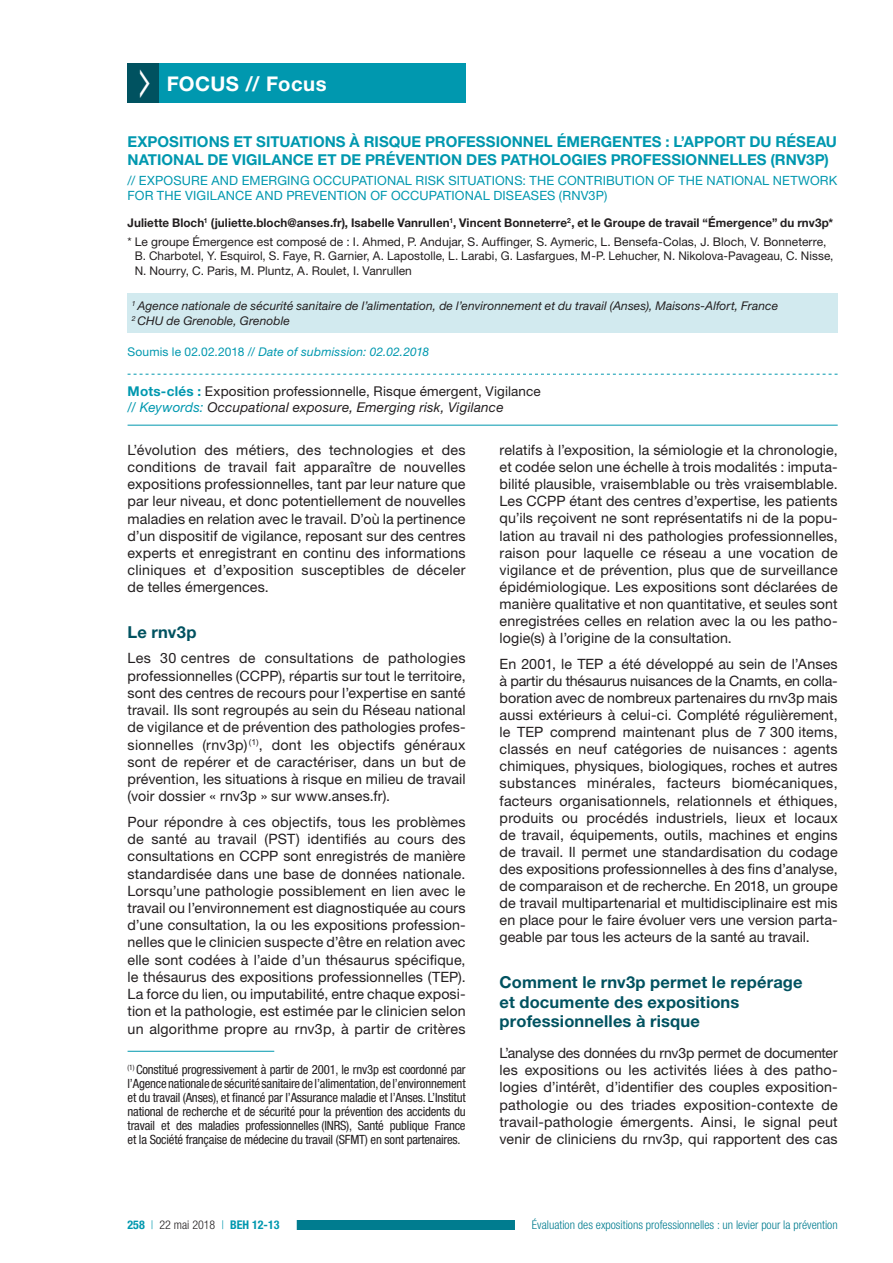
<style>
.page{position:relative;width:893px;height:1263px;background:#fff}
.page>*{position:absolute;margin:0;border:0;box-sizing:border-box;transform-origin:0 0}
.t1{font:700 20.25px "Helvetica Neue LT Std";letter-spacing:.02em;color:#fff}
.t2{font:700 16.5px/19.8px "Helvetica Neue LT Std";letter-spacing:.01em;color:#005260}
.t3{font:700 15px/18px "Helvetica Neue LT Std";color:#0098af}
.t4{font:14.25px/17.1px "Helvetica Neue LT Std";letter-spacing:.01em;color:#231f20;text-align:justify}
.t5{font:13.5px/16.2px "Helvetica Neue LT Std";letter-spacing:.01em;color:#231f20}
.t6{font:condensed 12.75px/14.1px "Helvetica Neue LT Std";letter-spacing:-.015em;color:#231f20;text-align:justify}
.t7{font:12.75px/15.3px "Helvetica Neue LT Std";letter-spacing:.01em;color:#0098af}
.t8{font:700 12px/18.6px "Helvetica Neue LT Std";letter-spacing:.01em;color:#231f20}
.t9{font:12px/14.4px "Helvetica Neue LT Std";letter-spacing:.005em;color:#231f20}
.t10{font:italic 12px/14.4px "Helvetica Neue LT Std";letter-spacing:.01em;color:#231f20}
.t11{font:300 condensed 12px "Helvetica Neue LT Std";color:#007c8f}
.t12{font:italic 12px "Helvetica Neue LT Std";letter-spacing:.015em;color:#0098af}
.t13{font:700 condensed 12px "Helvetica Neue LT Std";color:#0098af}
.s1{font-weight:400}
.s2{font-style:normal}
.s3{font-weight:700;color:#0098af}
.s4{font-style:italic;color:#0098af}
.s5{font-style:italic}
.s6{font-weight:300}
.s7{font-weight:300;color:#231f20}
</style>
<div class="page">
<div style="left:242px;top:1221px;width:596px;height:9px;background:#007c8f"></div>
<div style="left:110px;top:1219px;width:187px;height:12px;background:#fff"></div>
<div style="left:515px;top:1218px;width:340px;height:13px;background:#fff"></div>
<div style="left:159px;top:64px;width:307px;height:39px;background:#0098af"></div>
<div style="left:128px;top:293px;width:710px;height:40px;background:#d2eaef"></div>
<svg style="left:128px;top:374px;width:710px;height:1px"></svg>
<hr style="left:128px;top:425px;width:710px;height:1px;background:#0098af">
<hr style="left:128px;top:1051px;width:146px;height:1px;background:#0098af">
<div style="left:128px;top:64px;width:31px;height:39px;background:#005260"></div>
<h1 class="t1" style="left:167px;top:71px;width:161px">FOCUS // Focus</h1>
<p class="t3" style="left:128px;top:133px;width:711px">EXPOSITIONS ET SITUATIONS À RISQUE PROFESSIONNEL ÉMERGENTES : L’APPORT DU RÉSEAU<br>NATIONAL DE VIGILANCE ET DE PRÉVENTION DES PATHOLOGIES PROFESSIONNELLES (RNV3P)</p>
<p class="t7" style="left:128px;top:172px;width:711px">// EXPOSURE AND EMERGING OCCUPATIONAL RISK SITUATIONS: THE CONTRIBUTION OF THE NATIONAL NETWORK<br>FOR THE VIGILANCE AND PREVENTION OF OCCUPATIONAL DISEASES (RNV3P)</p>
<p class="t8" style="left:128px;top:213px;width:707px">Juliette Bloch<sup>1</sup> (juliette.bloch@anses.fr), Isabelle Vanrullen<sup>1</sup>, Vincent Bonneterre<sup>2</sup>, et le Groupe de travail “Émergence” du rnv3p* <span class="s1">* Le groupe Émergence est composé de : I. Ahmed, P. Andujar, S. Auffinger, S. Aymeric, L. Bensefa-Colas, J. Bloch, V. Bonneterre,</span></p>
<p class="t9" style="left:135px;top:249px;width:700px">B. Charbotel, Y. Esquirol, S. Faye, R. Garnier, A. Lapostolle, L. Larabi, G. Lasfargues, M-P. Lehucher, N. Nikolova-Pavageau, C. Nisse,<br>N. Nourry, C. Paris, M. Pluntz, A. Roulet, I. Vanrullen</p>
<p class="t10" style="left:132px;top:299px;width:648px"><sup>1</sup> Agence nationale de sécurité sanitaire de l’alimentation, de l’environnement et du travail (Anses), Maisons-Alfort, France<br><sup>2</sup> CHU de Grenoble, Grenoble</p>
<p class="t12" style="left:128px;top:345px;width:303px"><span class="s2">Soumis le 02.02.2018 //</span> Date of submission: 02.02.2018</p>
<p class="t5" style="left:128px;top:383px;width:415px"><span class="s3">Mots-clés :</span> Exposition professionnelle, Risque émergent, Vigilance <span class="s4">// Keywords:</span> <span class="s5">Occupational exposure, Emerging risk, Vigilance</span></p>
<p class="t4" style="left:128px;top:441px;width:340px">L’évolution des métiers, des technologies et des conditions de travail fait apparaître de nouvelles expositions professionnelles, tant par leur nature que par leur niveau, et donc potentiellement de nouvelles maladies en relation avec le travail. D’où la pertinence d’un dispositif de vigilance, reposant sur des centres experts et enregistrant en continu des informations cliniques et d’exposition susceptibles de déceler de telles émergences.</p>
<p class="t2" style="left:128px;top:622px;width:70px">Le rnv3p</p>
<p class="t4" style="left:128px;top:649px;width:340px">Les 30 centres de consultations de pathologies professionnelles (CCPP), répartis sur tout le territoire, sont des centres de recours pour l’expertise en santé travail. Ils sont regroupés au sein du Réseau national de vigilance et de prévention des pathologies profes&shy;sionnelles (rnv3p) <sup>(1)</sup>, dont les objectifs généraux sont de repérer et de caractériser, dans un but de prévention, les situations à risque en milieu de travail (voir dossier « rnv3p » sur www.anses.fr).</p>
<p class="t4" style="left:128px;top:813px;width:340px">Pour répondre à ces objectifs, tous les problèmes de santé au travail (PST) identifiés au cours des consultations en CCPP sont enregistrés de manière standardisée dans une base de données nationale.<br>Lorsqu’une pathologie possiblement en lien avec le travail ou l’environnement est diagnostiquée au cours d’une consultation, la ou les expositions profession&shy;nelles que le clinicien suspecte d’être en relation avec elle sont codées à l’aide d’un thésaurus spécifique, le thésaurus des expositions professionnelles (TEP).<br>La force du lien, ou imputabilité, entre chaque exposi&shy;tion et la pathologie, est estimée par le clinicien selon un algorithme propre au rnv3p, à partir de critères</p>
<p class="t6" style="left:128px;top:1062px;width:340px"><sup>(1)</sup> Constitué progressivement à partir de 2001, le rnv3p est coordonné par l’Agence nationale de sécurité sanitaire de l’alimentation, de l’environnement et du travail (Anses), et financé par l’Assurance maladie et l’Anses. L’Institut national de recherche et de sécurité pour la prévention des accidents du travail et des maladies professionnelles (INRS), Santé publique France et la Société française de médecine du travail (SFMT) en sont partenaires.</p>
<p class="t4" style="left:500px;top:441px;width:340px">relatifs à l’exposition, la sémiologie et la chronologie, et codée selon une échelle à trois modalités : imputa&shy;bilité plausible, vraisemblable ou très vraisemblable.<br>Les CCPP étant des centres d’expertise, les patients qu’ils reçoivent ne sont représentatifs ni de la popu&shy;lation au travail ni des pathologies professionnelles, raison pour laquelle ce réseau a une vocation de vigilance et de prévention, plus que de surveillance épidémiologique. Les expositions sont déclarées de manière qualitative et non quantitative, et seules sont enregistrées celles en relation avec la ou les patho&shy;logie(s) à l’origine de la consultation.</p>
<p class="t4" style="left:500px;top:655px;width:340px">En 2001, le TEP a été développé au sein de l’Anses à partir du thésaurus nuisances de la Cnamts, en colla&shy;boration avec de nombreux partenaires du rnv3p mais aussi extérieurs à celui-ci. Complété régulièrement, le TEP comprend maintenant plus de 7 300 items, classés en neuf catégories de nuisances : agents chimiques, physiques, biologiques, roches et autres substances minérales, facteurs biomécaniques, facteurs organisationnels, relationnels et éthiques, produits ou procédés industriels, lieux et locaux de travail, équipements, outils, machines et engins de travail. Il permet une standardisation du codage des expositions professionnelles à des fins d’analyse, de comparaison et de recherche. En 2018, un groupe de travail multipartenarial et multidisciplinaire est mis en place pour le faire évoluer vers une version parta&shy;geable par tous les acteurs de la santé au travail.</p>
<p class="t2" style="left:500px;top:971px;width:304px">Comment le rnv3p permet le repérage et documente des expositions professionnelles à risque</p>
<p class="t4" style="left:500px;top:1044px;width:340px">L’analyse des données du rnv3p permet de documenter les expositions ou les activités liées à des patho&shy;logies d’intérêt, d’identifier des couples exposition&shy;pathologie ou des triades exposition-contexte de travail-pathologie émergents. Ainsi, le signal peut venir de cliniciens du rnv3p, qui rapportent des cas</p>
<p class="t13" style="left:128px;top:1217px;width:153px">258 <span class="s6">|</span> <span class="s7">22 mai 2018</span> <span class="s6">|</span> BEH 12-13</p>
<p class="t11" style="left:532px;top:1218px;width:307px">Évaluation des expositions professionnelles : un levier pour la prévention</p>
</div>
